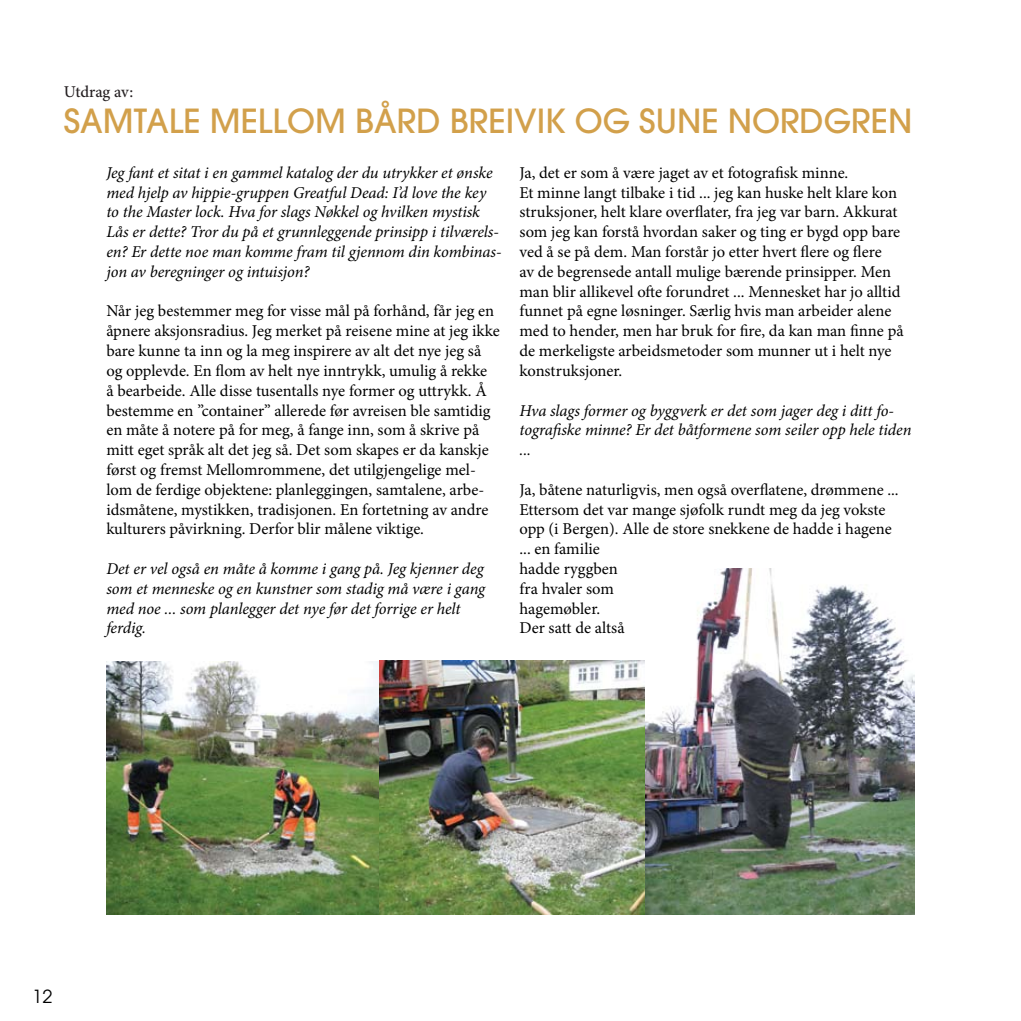
<style>
.page{position:relative;width:1021px;height:1021px;background:#fff}
.page>*{position:absolute;margin:0;border:0;box-sizing:border-box;transform-origin:0 0}
.t1{font:500 33px "Avant Garde";color:#d2a04b}
.t2{font:18px "Avant Garde";color:#000}
.t3{font:16.5px/19.8px "Minion Pro";color:#000}
.t4{font:italic 16.5px/19.8px "Minion Pro";letter-spacing:-.005em;color:#000}
.t5{font:500 16.5px "Minion Pro";letter-spacing:-.005em;color:#241f21}
</style>
<div class="page">
<img style="left:106px;top:661px;width:273px;height:253px">
<img style="left:379px;top:660px;width:266px;height:254px">
<img style="left:645px;top:568px;width:269px;height:346px">
<p class="t5" style="left:64px;top:81px;width:71px">Utdrag av:</p>
<h1 class="t1" style="left:64px;top:100px;width:850px">SAMTALE MELLOM BÅRD BREIVIK OG SUNE NORDGREN</h1>
<p class="t4" style="left:106px;top:162px;width:396px">Jeg fant et sitat i en gammel katalog der du utrykker et ønske med hjelp av hippie-gruppen Greatful Dead: I’d love the key to the Master lock. Hva for slags Nøkkel og hvilken mystisk Lås er dette? Tror du på et grunnleggende prinsipp i tilværels&shy;en? Er dette noe man komme fram til gjennom din kombinas&shy;jon av beregninger og intuisjon?</p>
<p class="t3" style="left:106px;top:301px;width:395px">Når jeg bestemmer meg for visse mål på forhånd, får jeg en åpnere aksjonsradius. Jeg merket på reisene mine at jeg ikke bare kunne ta inn og la meg inspirere av alt det nye jeg så og opplevde. En flom av helt nye inntrykk, umulig å rekke<br>å bearbeide. Alle disse tusentalls nye former og uttrykk. Å bestemme en ”container” allerede før avreisen ble samtidig en måte å notere på for meg, å fange inn, som å skrive på mitt eget språk alt det jeg så. Det som skapes er da kanskje først og fremst Mellomrommene, det utilgjengelige mel&shy;lom de ferdige objektene: planleggingen, samtalene, arbe&shy;idsmåtene, mystikken, tradisjonen. En fortetning av andre kulturers påvirkning. Derfor blir målene viktige.</p>
<p class="t4" style="left:106px;top:558px;width:380px">Det er vel også en måte å komme i gang på. Jeg kjenner deg som et menneske og en kunstner som stadig må være i gang med noe ... som planlegger det nye før det forrige er helt ferdig.</p>
<p class="t3" style="left:519px;top:163px;width:385px">Ja, det er som å være jaget av et fotografisk minne.<br>Et minne langt tilbake i tid ... jeg kan huske helt klare kon struksjoner, helt klare overflater, fra jeg var barn. Akkurat som jeg kan forstå hvordan saker og ting er bygd opp bare ved å se på dem. Man forstår jo etter hvert flere og flere<br>av de begrensede antall mulige bærende prinsipper. Men man blir allikevel ofte forundret ... Mennesket har jo alltid funnet på egne løsninger. Særlig hvis man arbeider alene med to hender, men har bruk for fire, da kan man finne på de merkeligste arbeidsmetoder som munner ut i helt nye konstruksjoner.</p>
<p class="t4" style="left:519px;top:400px;width:394px">Hva slags former og byggverk er det som jager deg i ditt fo&shy;tografiske minne? Er det båtformene som seiler opp hele tiden ...</p>
<p class="t3" style="left:519px;top:479px;width:381px">Ja, båtene naturligvis, men også overflatene, drømmene ...<br>Ettersom det var mange sjøfolk rundt meg da jeg vokste opp (i Bergen). Alle de store snekkene de hadde i hagene ... en familie<br>hadde ryggben<br>fra hvaler som<br>hagemøbler.<br>Der satt de altså</p>
<p class="t2" style="left:33px;top:985px;width:21px">12</p>
</div>
